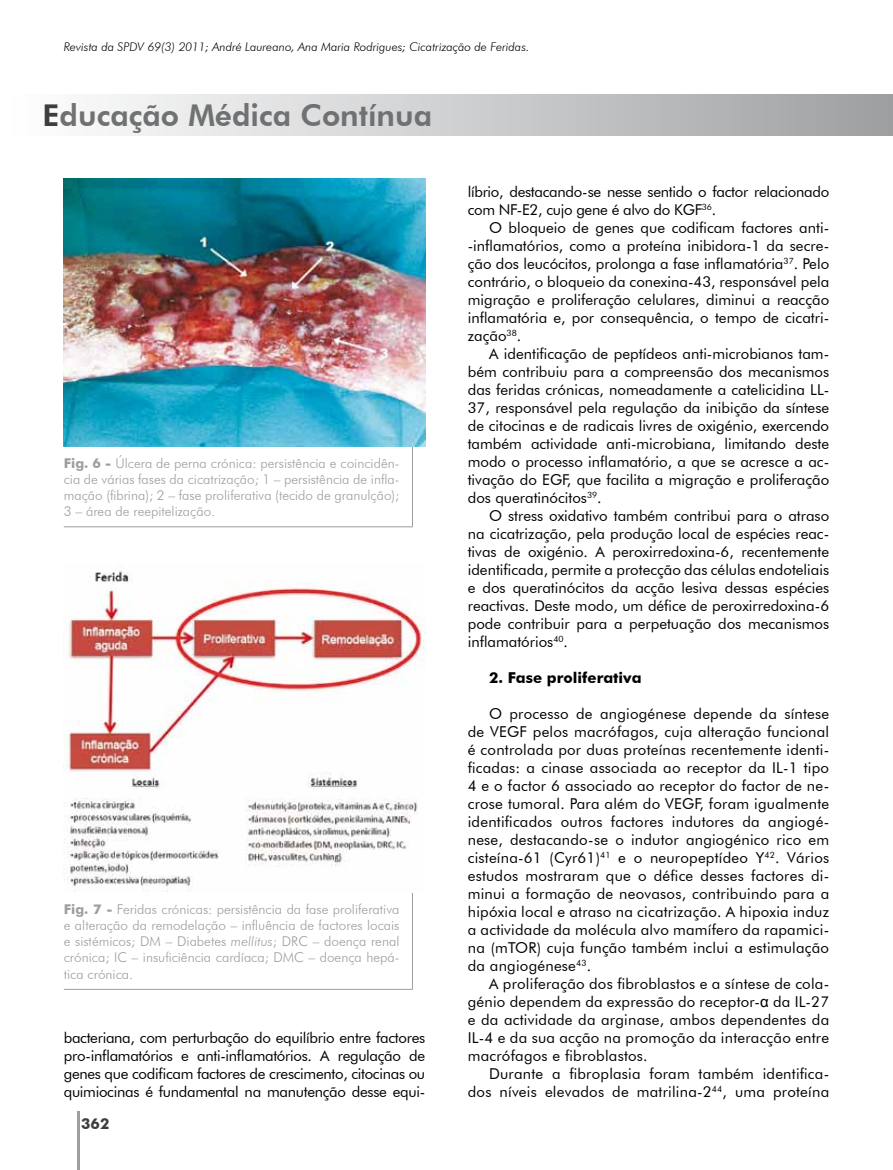
<style>
.page{position:relative;width:893px;height:1170px;background:#fff}
.page>*{position:absolute;margin:0;border:0;box-sizing:border-box;transform-origin:0 0}
.t1{font:800 30px "Futura BT";color:#707172}
.t2{font:15px/18px "Futura BT";color:#000;text-align:justify}
.t3{font:15px/18px "Futura BT";letter-spacing:-.02em;color:#000}
.t4{font:700 15px "Futura BT";color:#000}
.t5{font:700 15px "Futura BT";color:#3e3d40}
.t6{font:300 13.5px/16.2px "Futura BT";color:#9c9e9f;text-align:justify}
.t7{font:italic 300 12px "Futura BT";color:#000}
.s1{color:#3e3d40}
.s2{font-weight:700}
.s3{font-style:italic}
.s4{font-family:"Arial"}
</style>
<div class="page">
<div style="left:0;top:94px;width:893px;height:41px;background:linear-gradient(to right,#fff,#9ea0a2)"></div>
<hr style="left:77px;top:1111px;width:3px;height:58px;background:#9c9e9f">
<hr style="left:412px;top:892px;width:1px;height:96px;background:#9c9e9f">
<hr style="left:64px;top:988px;width:349px;height:1px;background:#9c9e9f">
<img style="left:64px;top:570px;width:361px;height:320px">
<hr style="left:412px;top:446px;width:1px;height:80px;background:#9c9e9f">
<hr style="left:64px;top:526px;width:349px;height:1px;background:#9c9e9f">
<img style="left:64px;top:179px;width:361px;height:267px">
<p class="t7" style="left:64px;top:39px;width:467px">Revista da SPDV 69(3) 2011; André Laureano, Ana Maria Rodrigues; Cicatrização de Feridas.</p>
<h1 class="t1" style="left:43px;top:97px;width:391px"><span class="s1">E</span>ducação Médica Contínua</h1>
<p class="t6" style="left:64px;top:454px;width:337px"><span class="s2">Fig. 6 -</span> Úlcera de perna crónica: persistência e coincidên&shy;cia de várias fases da cicatrização; 1 – persistência de infla&shy;mação (fibrina); 2 – fase proliferativa (tecido de granulção); 3 – área de reepitelização.</p>
<p class="t6" style="left:64px;top:900px;width:337px"><span class="s2">Fig. 7 -</span> Feridas crónicas: persistência da fase proliferativa e alteração da remodelação – influência de factores locais e sistémicos; DM – Diabetes <span class="s3">mellitus</span>; DRC – doença renal crónica; IC – insuficiência cardíaca; DMC – doença hepá&shy;tica crónica.</p>
<p class="t2" style="left:64px;top:1028px;width:363px">bacteriana, com perturbação do equilíbrio entre factores pro-inflamatórios e anti-inflamatórios. A regulação de genes que codificam factores de crescimento, citocinas ou quimiocinas é fundamental na manutenção desse equi-</p>
<p class="t5" style="left:81px;top:1114px;width:30px">362</p>
<p class="t3" style="left:468px;top:182px;width:363px">líbrio, destacando-se nesse sentido o factor relacionado com NF-E2, cujo gene é alvo do KGF<sup>36</sup>.</p>
<p class="t2" style="left:468px;top:218px;width:363px;text-indent:21px">O bloqueio de genes que codificam factores anti--inflamatórios, como a proteína inibidora-1 da secre&shy;ção dos leucócitos, prolonga a fase inflamatória<sup>37</sup>. Pelo contrário, o bloqueio da conexina-43, responsável pela migração e proliferação celulares, diminui a reacção inflamatória e, por consequência, o tempo de cicatri&shy;zação<sup>38</sup>.</p>
<p class="t2" style="left:468px;top:344px;width:363px;text-indent:21px">A identificação de peptídeos anti-microbianos tam&shy;bém contribuiu para a compreensão dos mecanismos das feridas crónicas, nomeadamente a catelicidina LL-37, responsável pela regulação da inibição da síntese de citocinas e de radicais livres de oxigénio, exercendo também actividade anti-microbiana, limitando deste modo o processo inflamatório, a que se acresce a ac&shy;tivação do EGF, que facilita a migração e proliferação dos queratinócitos<sup>39</sup>.</p>
<p class="t2" style="left:468px;top:506px;width:363px;text-indent:21px">O stress oxidativo também contribui para o atraso na cicatrização, pela produção local de espécies reac&shy;tivas de oxigénio. A peroxirredoxina-6, recentemente identificada, permite a protecção das células endoteliais e dos queratinócitos da acção lesiva dessas espécies reactivas. Deste modo, um défice de peroxirredoxina-6 pode contribuir para a perpetuação dos mecanismos inflamatórios<sup>40</sup>.</p>
<p class="t4" style="left:489px;top:668px;width:154px">2. Fase proliferativa</p>
<p class="t2" style="left:468px;top:704px;width:363px;text-indent:21px">O processo de angiogénese depende da síntese de VEGF pelos macrófagos, cuja alteração funcional é controlada por duas proteínas recentemente identi&shy;ficadas: a cinase associada ao receptor da IL-1 tipo 4 e o factor 6 associado ao receptor do factor de ne&shy;crose tumoral. Para além do VEGF, foram igualmente identificados outros factores indutores da angiogé&shy;nese, destacando-se o indutor angiogénico rico em cisteína-61 (Cyr61)<sup>41</sup> e o neuropeptídeo Y<sup>42</sup>. Vários estudos mostraram que o défice desses factores di&shy;minui a formação de neovasos, contribuindo para a hipóxia local e atraso na cicatrização. A hipoxia induz a actividade da molécula alvo mamífero da rapamici&shy;na (mTOR) cuja função também inclui a estimulação da angiogénese<sup>43</sup>.</p>
<p class="t2" style="left:468px;top:974px;width:363px;text-indent:21px">A proliferação dos fibroblastos e a síntese de cola&shy;génio dependem da expressão do receptor-<span class="s4">α</span> da IL-27 e da actividade da arginase, ambos dependentes da IL-4 e da sua acção na promoção da interacção entre macrófagos e fibroblastos.</p>
<p class="t2" style="left:468px;top:1064px;width:363px;text-align:right">Durante a fibroplasia foram também identifica&shy;dos níveis elevados de matrilina-2<sup>44</sup>, uma proteína</p>
</div>
